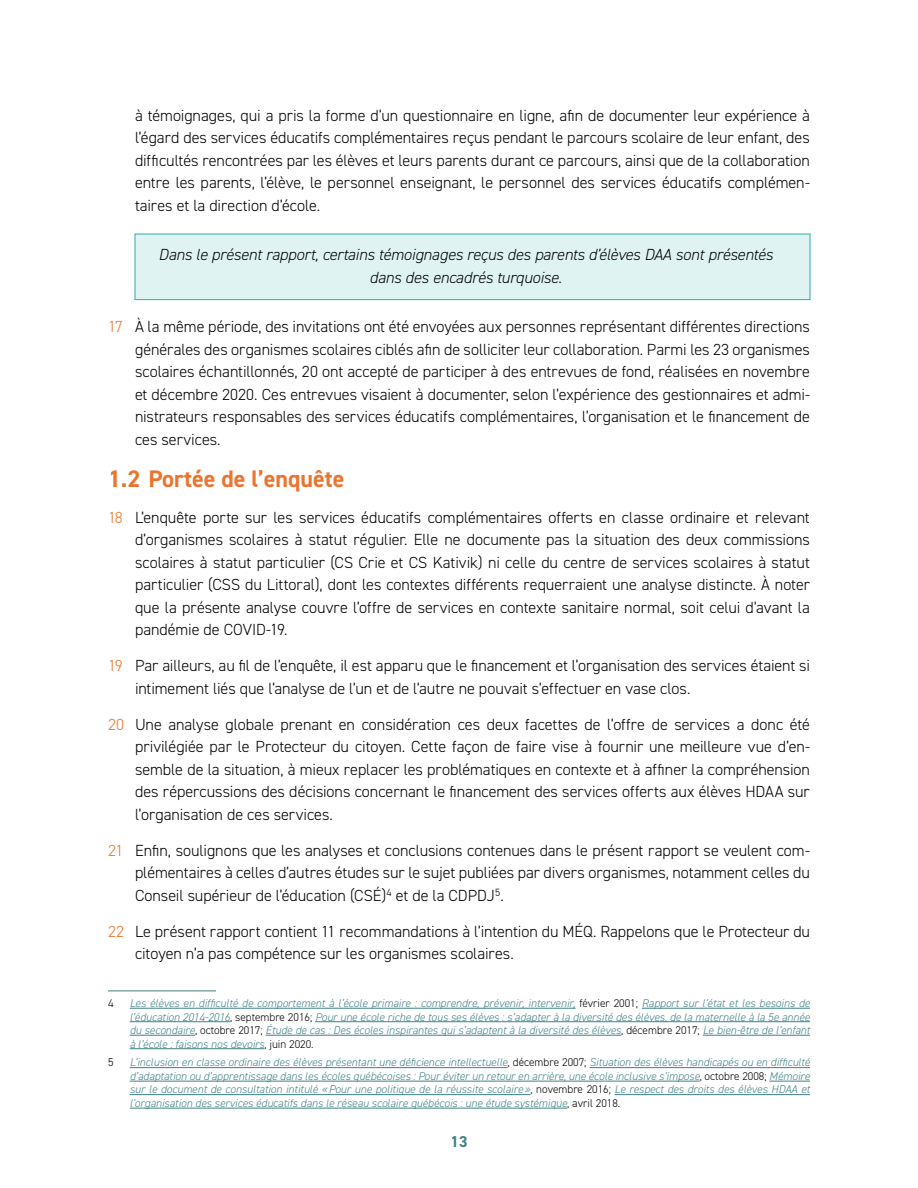
<style>
.page{position:relative;width:918px;height:1188px;background:#fff}
.page>*{position:absolute;margin:0;border:0;box-sizing:border-box;transform-origin:0 0}
.H2___S-titre_orange{font:700 24px "DIN2014";color:#eb752e}
.TXT___Courant___List{font:300 16.2px/22.5px "DIN2014";letter-spacing:-.005em;color:#000;text-align:justify}
.TXT___Encradre_bleu{font:italic 300 16.2px/22.5px "DIN2014";letter-spacing:-.01em;color:#000;text-align:center}
.t1{font:700 15.75px "DIN2014";color:#408185}
.TXT___Note_de_bas_de{font:italic 300 11.25px/13.5px "DIN2014";color:#408185;text-align:justify}
.TXT___Note_de_bas_de-2{font:300 11.25px "DIN2014";color:#000}
.s1{color:#eb752e}
.s2{font-style:normal;color:#000}
</style>
<div class="page">
<div style="left:135px;top:234px;width:675px;height:66px;background:#e0f3f3;border:1px solid #2facab"></div>
<hr style="left:108px;top:991px;width:108px;height:1px;background:#408185">
<hr style="left:130px;top:1008px;width:446px;height:1px;background:#408185">
<hr style="left:642px;top:1008px;width:168px;height:1px;background:#408185">
<hr style="left:130px;top:1021px;width:100px;height:1px;background:#408185">
<hr style="left:315px;top:1021px;width:495px;height:1px;background:#408185">
<hr style="left:130px;top:1035px;width:65px;height:1px;background:#408185">
<hr style="left:266px;top:1035px;width:355px;height:1px;background:#408185">
<hr style="left:703px;top:1035px;width:107px;height:1px;background:#408185">
<hr style="left:130px;top:1048px;width:135px;height:1px;background:#408185">
<hr style="left:130px;top:1067px;width:378px;height:1px;background:#408185">
<hr style="left:590px;top:1067px;width:220px;height:1px;background:#408185">
<hr style="left:130px;top:1081px;width:570px;height:1px;background:#408185">
<hr style="left:769px;top:1081px;width:41px;height:1px;background:#408185">
<hr style="left:130px;top:1094px;width:400px;height:1px;background:#408185">
<hr style="left:615px;top:1094px;width:195px;height:1px;background:#408185">
<hr style="left:130px;top:1108px;width:437px;height:1px;background:#408185">
<p class="TXT___Courant___List" style="left:135px;top:104px;width:677px">à témoignages, qui a pris la forme d’un questionnaire en ligne, afin de documenter leur expérience à l’égard des services éducatifs complémentaires reçus pendant le parcours scolaire de leur enfant, des difficultés rencontrées par les élèves et leurs parents durant ce parcours, ainsi que de la collaboration entre les parents, l’élève, le personnel enseignant, le personnel des services éducatifs complémen&shy;taires et la direction d’école.</p>
<p class="TXT___Encradre_bleu" style="left:159px;top:243px;width:616px">Dans le présent rapport, certains témoignages reçus des parents d’élèves DAA sont présentés dans des encadrés turquoise.</p>
<p class="TXT___Courant___List" style="left:135px;top:315px;width:677px;text-indent:-27px"><span class="s1">17</span> À la même période, des invitations ont été envoyées aux personnes représentant différentes directions générales des organismes scolaires ciblés afin de solliciter leur collaboration. Parmi les 23 organismes scolaires échantillonnés, 20 ont accepté de participer à des entrevues de fond, réalisées en novembre et décembre 2020. Ces entrevues visaient à documenter, selon l’expérience des gestionnaires et admi&shy;nistrateurs responsables des services éducatifs complémentaires, l’organisation et le financement de ces services.</p>
<h2 class="H2___S-titre_orange" style="left:108px;top:463px;width:238px">1.2 Portée de l’enquête</h2>
<p class="TXT___Courant___List" style="left:135px;top:506px;width:677px;text-indent:-27px"><span class="s1">18</span> L’enquête porte sur les services éducatifs complémentaires offerts en classe ordinaire et relevant d’organismes scolaires à statut régulier. Elle ne documente pas la situation des deux commissions scolaires à statut particulier (CS Crie et CS Kativik) ni celle du centre de services scolaires à statut particulier (CSS du Littoral), dont les contextes différents requerraient une analyse distincte. À noter que la présente analyse couvre l’offre de services en contexte sanitaire normal, soit celui d’avant la pandémie de COVID-19.</p>
<p class="TXT___Courant___List" style="left:135px;top:655px;width:677px;text-indent:-27px"><span class="s1">19</span> Par ailleurs, au fil de l’enquête, il est apparu que le financement et l’organisation des services étaient si intimement liés que l’analyse de l’un et de l’autre ne pouvait s’effectuer en vase clos.</p>
<p class="TXT___Courant___List" style="left:135px;top:713px;width:677px;text-indent:-27px"><span class="s1">20</span> Une analyse globale prenant en considération ces deux facettes de l’offre de services a donc été privilégiée par le Protecteur du citoyen. Cette façon de faire vise à fournir une meilleure vue d’en&shy;semble de la situation, à mieux replacer les problématiques en contexte et à affiner la compréhension des répercussions des décisions concernant le financement des services offerts aux élèves HDAA sur l’organisation de ces services.</p>
<p class="TXT___Courant___List" style="left:135px;top:839px;width:677px;text-indent:-27px"><span class="s1">21</span> Enfin, soulignons que les analyses et conclusions contenues dans le présent rapport se veulent com&shy;plémentaires à celles d’autres études sur le sujet publiées par divers organismes, notamment celles du Conseil supérieur de l’éducation (CSÉ)<sup>4</sup> et de la CDPDJ<sup>5</sup>.</p>
<p class="TXT___Courant___List" style="left:135px;top:920px;width:677px;text-indent:-27px"><span class="s1">22</span> Le présent rapport contient 11 recommandations à l’intention du MÉQ. Rappelons que le Protecteur du citoyen n’a pas compétence sur les organismes scolaires.</p>
<p class="TXT___Note_de_bas_de-2" style="left:108px;top:996px;width:7px">4</p>
<p class="TXT___Note_de_bas_de" style="left:130px;top:997px;width:682px">Les élèves en difficulté de comportement à l’école primaire : comprendre, prévenir, intervenir, <span class="s2">février 2001;</span> Rapport sur l’état et les besoins de l’éducation 2014-2016<span class="s2">, septembre 2016;</span> Pour une école riche de tous ses élèves : s’adapter à la diversité des élèves, de la maternelle à la 5e année du secondaire<span class="s2">, octobre 2017;</span> Étude de cas : Des écoles inspirantes qui s’adaptent à la diversité des élèves<span class="s2">, décembre 2017;</span> Le bien‑être de l’enfant à l’école : faisons nos devoirs<span class="s2">, juin 2020.</span></p>
<p class="TXT___Note_de_bas_de-2" style="left:108px;top:1056px;width:7px">5</p>
<p class="TXT___Note_de_bas_de" style="left:130px;top:1056px;width:682px">L’inclusion en classe ordinaire des élèves présentant une déficience intellectuelle<span class="s2">, décembre 2007;</span> Situation des élèves handicapés ou en difficulté d’adaptation ou d’apprentissage dans les écoles québécoises : Pour éviter un retour en arrière, une école inclusive s’impose<span class="s2">, octobre 2008;</span> Mémoire sur le document de consultation intitulé «Pour une politique de la réussite scolaire»<span class="s2">, novembre 2016;</span> Le respect des droits des élèves HDAA et l’organisation des services éducatifs dans le réseau scolaire québécois : une étude systémique<span class="s2">, avril 2018.</span></p>
<p class="t1" style="left:450px;top:1131px;width:19px">13</p>
</div>
